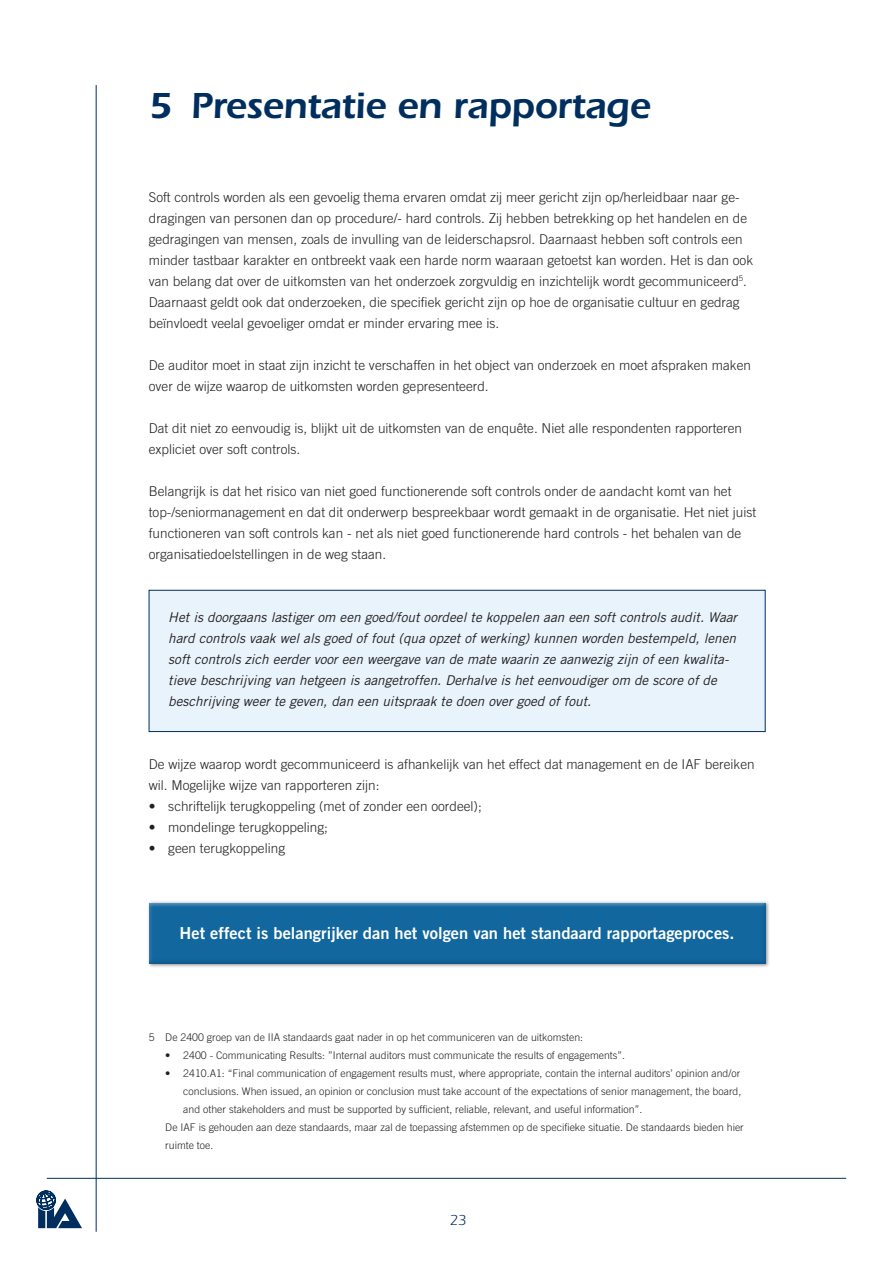
<style>
.page{position:relative;width:893px;height:1263px;background:#fff}
.page>*{position:absolute;margin:0;border:0;box-sizing:border-box;transform-origin:0 0}
.t1{font:600 37.5px "Itc Eras";letter-spacing:-.01em;color:#002e5e}
.t2{font:16.5px "Trade Gothic Bold Two";color:#fff}
.t3{font:15px "Itc Eras";color:#002e5e}
.t4{font:300 13.5px/21px "Trade Gothic";color:#231f20}
.t5{font:italic 13.5px/21px "Trade Gothic";color:#231f20}
.t6{font:300 10.5px "Trade Gothic";color:#231f20}
</style>
<div class="page">
<hr style="left:96px;top:85px;width:1px;height:1147px;background:#002e5e">
<hr style="left:47px;top:1178px;width:799px;height:1px;background:#002e5e">
<svg style="left:36px;top:1190px;width:46px;height:38px"></svg>
<div style="left:147px;top:900px;width:623px;height:68px;background:#231f20;opacity:.5"></div>
<div style="left:147px;top:900px;width:619px;height:65px;background:#002e5e;opacity:.3"></div>
<div style="left:149px;top:590px;width:616px;height:142px;background:#e8f3fb;border:1px solid #002e5e"></div>
<h1 class="t1" style="left:149px;top:84px;width:503px">5 Presentatie en rapportage</h1>
<p class="t4" style="left:149px;top:186px;width:606px">Soft controls worden als een gevoelig thema ervaren omdat zij meer gericht zijn op/herleidbaar naar ge&shy;dragingen van personen dan op procedure/- hard controls. Zij hebben betrekking op het handelen en de gedragingen van mensen, zoals de invulling van de leiderschapsrol. Daarnaast hebben soft controls een minder tastbaar karakter en ontbreekt vaak een harde norm waaraan getoetst kan worden. Het is dan ook van belang dat over de uitkomsten van het onderzoek zorgvuldig en inzichtelijk wordt gecommuniceerd<sup>5</sup>.<br>Daarnaast geldt ook dat onderzoeken, die specifiek gericht zijn op hoe de organisatie cultuur en gedrag beïnvloedt veelal gevoeliger omdat er minder ervaring mee is.</p>
<p class="t4" style="left:149px;top:354px;width:604px">De auditor moet in staat zijn inzicht te verschaffen in het object van onderzoek en moet afspraken maken over de wijze waarop de uitkomsten worden gepresenteerd.</p>
<p class="t4" style="left:149px;top:417px;width:595px">Dat dit niet zo eenvoudig is, blijkt uit de uitkomsten van de enquête. Niet alle respondenten rapporteren expliciet over soft controls.</p>
<p class="t4" style="left:149px;top:480px;width:609px">Belangrijk is dat het risico van niet goed functionerende soft controls onder de aandacht komt van het top-/seniormanagement en dat dit onderwerp bespreekbaar wordt gemaakt in de organisatie. Het niet juist functioneren van soft controls kan - net als niet goed functionerende hard controls - het behalen van de organisatiedoelstellingen in de weg staan.</p>
<p class="t5" style="left:168px;top:606px;width:570px">Het is doorgaans lastiger om een goed/fout oordeel te koppelen aan een soft controls audit. Waar hard controls vaak wel als goed of fout (qua opzet of werking) kunnen worden bestempeld, lenen soft controls zich eerder voor een weergave van de mate waarin ze aanwezig zijn of een kwalita&shy;tieve beschrijving van hetgeen is aangetroffen. Derhalve is het eenvoudiger om de score of de beschrijving weer te geven, dan een uitspraak te doen over goed of fout.</p>
<p class="t4" style="left:149px;top:753px;width:607px">De wijze waarop wordt gecommuniceerd is afhankelijk van het effect dat management en de IAF bereiken wil. Mogelijke wijze van rapporteren zijn:</p>
<p class="t4" style="left:149px;top:795px;width:335px">• schriftelijk terugkoppeling (met of zonder een oordeel);</p>
<p class="t4" style="left:149px;top:816px;width:181px">• mondelinge terugkoppeling;</p>
<p class="t4" style="left:149px;top:837px;width:138px">• geen terugkoppeling</p>
<p class="t2" style="left:180px;top:923px;width:556px">Het effect is belangrijker dan het volgen van het standaard rapportageproces.</p>
<p class="t6" style="left:149px;top:1031px;width:436px">5 De 2400 groep van de IIA standaards gaat nader in op het communiceren van de uitkomsten:</p>
<p class="t6" style="left:165px;top:1049px;width:461px">• 2400 - Communicating Results: ”Internal auditors must communicate the results of engagements”.</p>
<p class="t6" style="left:165px;top:1067px;width:576px">• 2410.A1: “Final communication of engagement results must, where appropriate, contain the internal auditors’ opinion and/or</p>
<p class="t6" style="left:183px;top:1085px;width:559px">conclusions. When issued, an opinion or conclusion must take account of the expectations of senior management, the board,</p>
<p class="t6" style="left:183px;top:1103px;width:460px">and other stakeholders and must be supported by sufficient, reliable, relevant, and useful information”.</p>
<p class="t6" style="left:165px;top:1121px;width:580px">De IAF is gehouden aan deze standaards, maar zal de toepassing afstemmen op de specifieke situatie. De standaards bieden hier</p>
<p class="t6" style="left:165px;top:1139px;width:50px">ruimte toe.</p>
<p class="t3" style="left:450px;top:1212px;width:18px">23</p>
</div>
